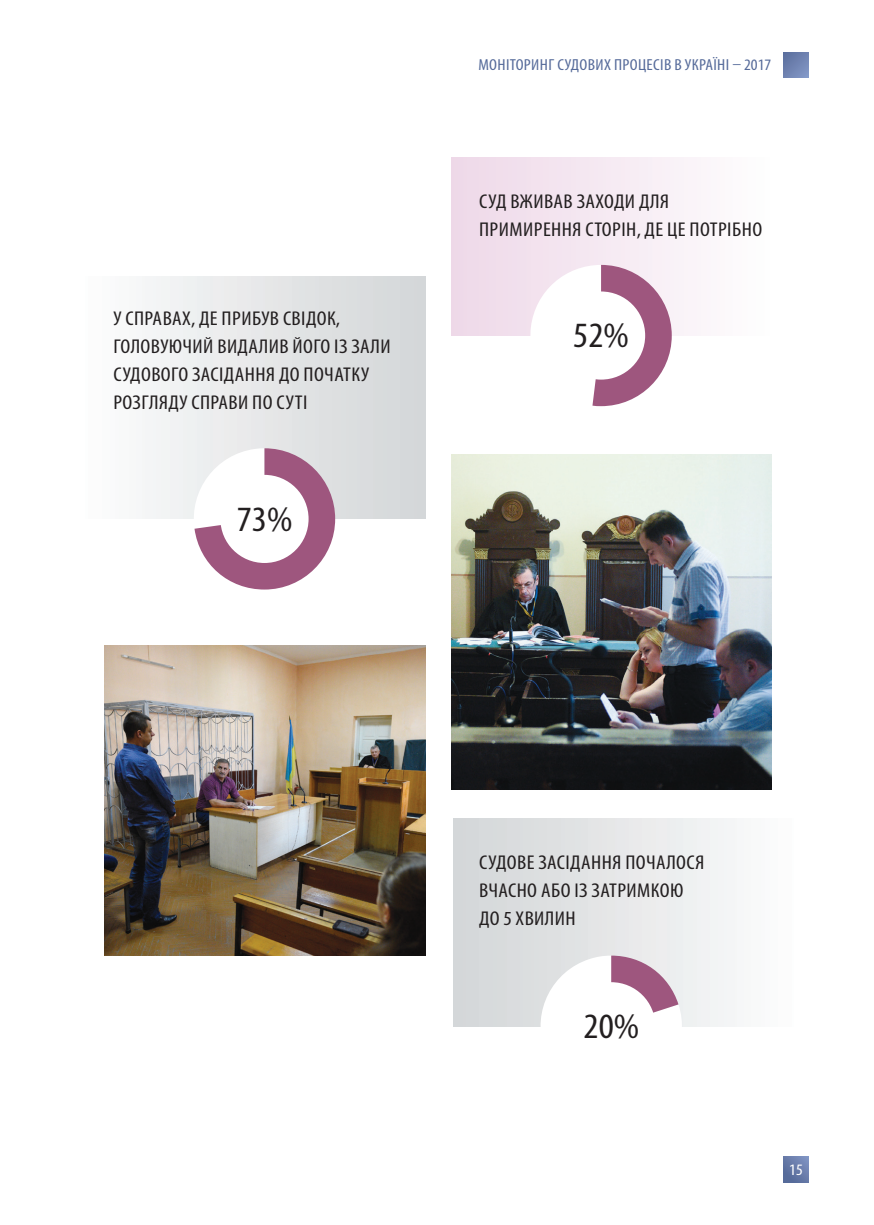
<style>
.page{position:relative;width:874px;height:1225px;background:#fff}
.page>*{position:absolute;margin:0;border:0;box-sizing:border-box;transform-origin:0 0}
.t1{font:condensed 35.8px "Myriad Pro";color:#231f20;scale:1.1 1}
.t2{font:condensed 20px/28px "Myriad Pro";letter-spacing:.02em;color:#231f20;scale:1.1 1}
.t3{font:condensed 16px "Myriad Pro";letter-spacing:.02em;color:#566b9a;scale:1.1 1}
.t4{font:condensed 16px "Myriad Pro";color:#fff;scale:1.1 1}
</style>
<div class="page">
<div style="left:782px;top:52px;width:26px;height:26px;background:linear-gradient(to right,#6477a5,#798ebc)"></div>
<div style="left:782px;top:1157px;width:26px;height:25px;background:linear-gradient(to right,#586c9b,#7285b4)"></div>
<div style="left:79px;top:277px;width:346px;height:242px;background:linear-gradient(to right,#fdfefe,#d3d5d7)"></div>
<div style="left:453px;top:819px;width:346px;height:207px;background:linear-gradient(to right,#d2d5d7,#fdfdfd)"></div>
<div style="left:451px;top:158px;width:320px;height:177px;background:linear-gradient(to right,#eed8e8,#fefdfe)"></div>
<svg style="left:189px;top:448px;width:146px;height:141px"></svg>
<div style="left:220px;top:475px;width:88px;height:88px;background:#fff;border-radius:50%"></div>
<svg style="left:531px;top:955px;width:159px;height:72px"></svg>
<div style="left:567px;top:982px;width:88px;height:88px;background:#fff;border-radius:50%"></div>
<svg style="left:526px;top:265px;width:145px;height:141px"></svg>
<div style="left:556px;top:291px;width:88px;height:88px;background:#fff;border-radius:50%"></div>
<img style="left:451px;top:455px;width:320px;height:334px">
<img style="left:104px;top:645px;width:321px;height:310px">
<p class="t2" style="left:113px;top:304px;width:253px">У СПРАВАХ, ДЕ ПРИБУВ СВІДОК,<br>ГОЛОВУЮЧИЙ ВИДАЛИВ ЙОГО ІЗ ЗАЛИ<br>СУДОВОГО ЗАСІДАННЯ ДО ПОЧАТКУ<br>РОЗГЛЯДУ СПРАВИ ПО СУТІ</p>
<h1 class="t1" style="left:237px;top:497px;width:52px">73%</h1>
<p class="t3" style="left:478px;top:55px;width:267px">МОНІТОРИНГ СУДОВИХ ПРОЦЕСІВ В УКРАЇНІ – 2017</p>
<p class="t2" style="left:479px;top:187px;width:259px">СУД ВЖИВАВ ЗАХОДИ ДЛЯ<br>ПРИМИРЕННЯ СТОРІН, ДЕ ЦЕ ПОТРІБНО</p>
<h1 class="t1" style="left:573px;top:314px;width:52px">52%</h1>
<p class="t2" style="left:479px;top:848px;width:206px">СУДОВЕ ЗАСІДАННЯ ПОЧАЛОСЯ<br>ВЧАСНО АБО ІЗ ЗАТРИМКОЮ<br>ДО 5 ХВИЛИН</p>
<h1 class="t1" style="left:583px;top:1004px;width:52px">20%</h1>
<p class="t4" style="left:788px;top:1160px;width:14px">15</p>
</div>
